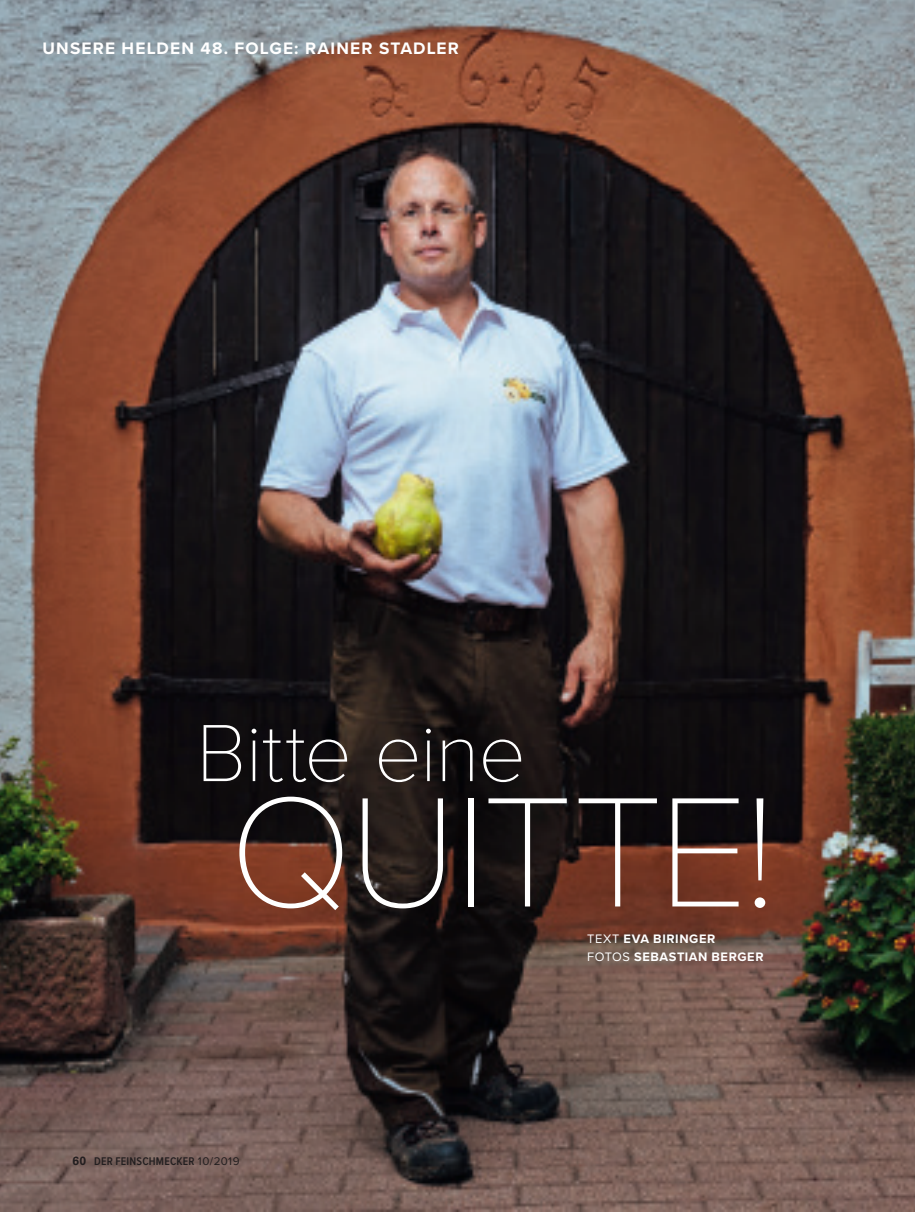
<style>
.page{position:relative;width:915px;height:1212px;background:#fff}
.page>*{position:absolute;margin:0;border:0;box-sizing:border-box;transform-origin:0 0}
.BU{font:100 162px "Proxima Nova T";letter-spacing:-.03em;color:#fff}
.BU-2{font:100 84px "Proxima Nova T";letter-spacing:-.02em;color:#fff}
.t1{font:700 17.25px "Proxima Nova";letter-spacing:.065em;color:#fff}
.Lauftext_Uni{font:700 12.75px/18px "Proxima Nova";letter-spacing:.05em;color:#fff}
.Fußzeile{font:600 11.55px "Proxima Nova Cond";letter-spacing:.02em;color:#231f20}
.s1{font-weight:400}
.s2{font-family:"Univers LT Std";font-weight:700;font-size:12px}
.s3{font-family:"Proxima Nova";font-weight:400}
</style>
<div class="page">
<img style="left:0;top:0;width:914px;height:1212px">
<p class="t1" style="left:43px;top:35px;width:418px">UNSERE HELDEN 48. FOLGE: RAINER STADLER</p>
<p class="BU-2" style="left:196px;top:690px;width:331px">Bitte eine</p>
<p class="BU" style="left:229px;top:732px;width:549px">QUITTE!</p>
<p class="Lauftext_Uni" style="left:587px;top:930px;width:178px"><span class="s1">TEXT</span> EVA BIRINGER<br><span class="s1">FOTOS</span> SEBASTIAN BERGER</p>
<p class="Fußzeile" style="left:72px;top:1153px;width:169px"><span class="s2">60</span> DER FEINSCHMECKER <span class="s3">10/2019</span></p>
</div>
